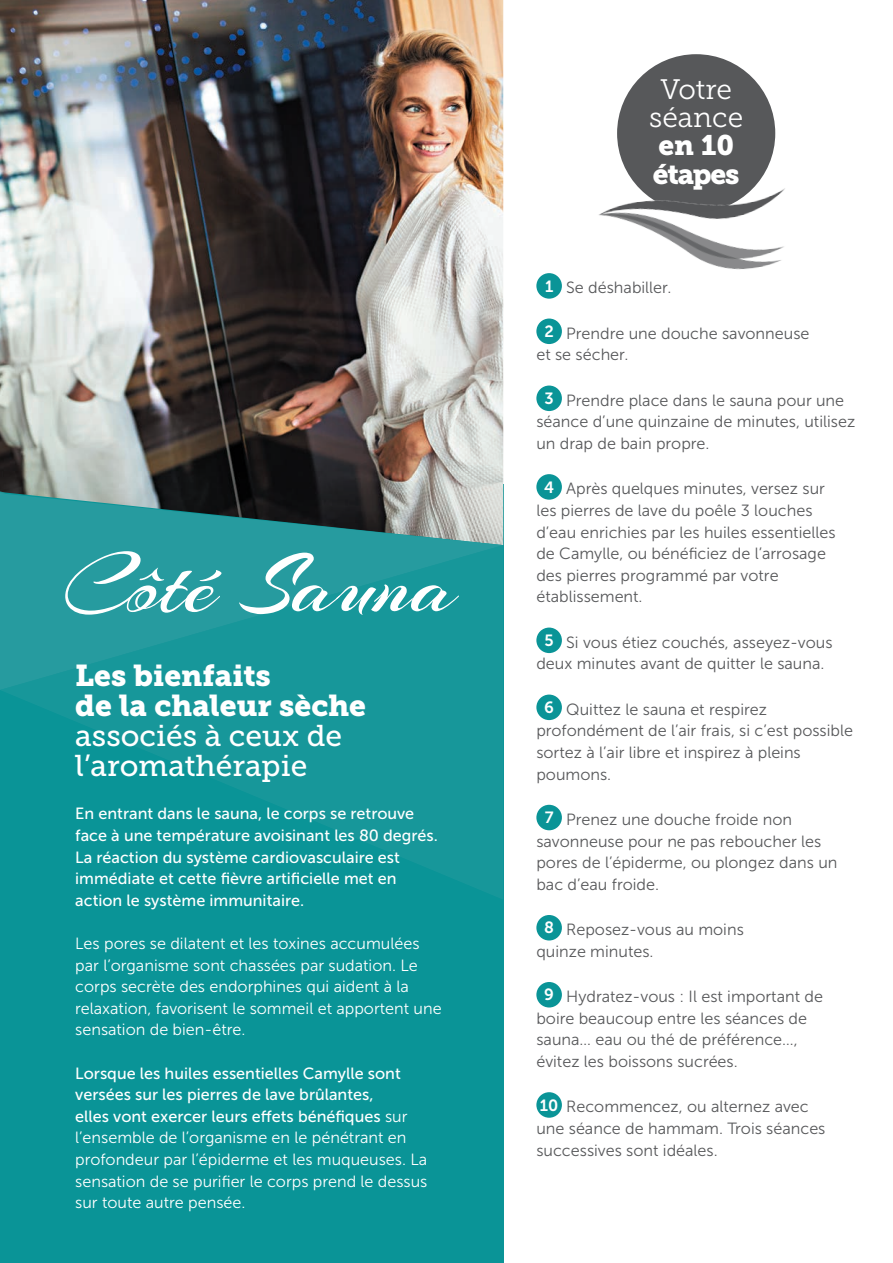
<style>
.page{position:relative;width:893px;height:1263px;background:#fff}
.page>*{position:absolute;margin:0;border:0;box-sizing:border-box;transform-origin:0 0}
.t1{font:89.25px "Arizonia";color:#fff}
.t2{font:30px/30px "Museo Slab 500";color:#fff}
.t3{font:30px "Museo Slab 900";color:#fff}
.t4{font:28.2px "Museo Slab 300";color:#fff}
.t5{font:28.2px "Museo Slab 900";letter-spacing:-.04em;color:#fff}
.t6{font:16.2px/21.6px "Museo Sans 300";color:#57585a}
.t7{font:16.2px/21.6px "Museo Sans 300";color:#fff}
.t8{font:16.2px/21.6px "Museo Sans 500";color:#fff}
.t9{font:16.2px "Museo Sans 700";color:#fff}
.s1{font-family:"Museo Slab 900"}
.s2{font-family:"Museo Sans 500"}
</style>
<div class="page">
<div style="left:0;top:485px;width:503px;height:778px;background:#0a9497"></div>
<div style="left:617px;top:54px;width:158px;height:158px;background:#57585a;border-radius:50%"></div>
<div style="left:536px;top:273px;width:26px;height:26px;background:#0a9497;border-radius:50%"></div>
<div style="left:536px;top:319px;width:26px;height:25px;background:#0a9497;border-radius:50%"></div>
<div style="left:536px;top:385px;width:26px;height:26px;background:#0a9497;border-radius:50%"></div>
<div style="left:536px;top:474px;width:26px;height:26px;background:#0a9497;border-radius:50%"></div>
<div style="left:536px;top:627px;width:26px;height:26px;background:#0a9497;border-radius:50%"></div>
<div style="left:536px;top:694px;width:26px;height:26px;background:#0a9497;border-radius:50%"></div>
<div style="left:536px;top:805px;width:26px;height:25px;background:#0a9497;border-radius:50%"></div>
<div style="left:536px;top:915px;width:26px;height:25px;background:#0a9497;border-radius:50%"></div>
<div style="left:536px;top:982px;width:26px;height:25px;background:#0a9497;border-radius:50%"></div>
<div style="left:536px;top:1092px;width:26px;height:26px;background:#0a9497;border-radius:50%"></div>
<img style="left:0;top:0;width:503px;height:493px">
<svg style="left:6px;top:493px;width:497px;height:52px;background:#468283"></svg>
<svg style="left:0;top:247px;width:6px;height:298px;background:#869e9c"></svg>
<svg style="left:0;top:545px;width:503px;height:354px;fill:#17979a"></svg>
<img style="left:599px;top:168px;width:186px;height:102px">
<p class="t1" style="left:63px;top:530px;width:393px">Côté Sauna</p>
<p class="t3" style="left:75px;top:658px;width:197px">Les bienfaits</p>
<p class="t2" style="left:75px;top:691px;width:292px"><span class="s1">de la chaleur sèche </span>associés à ceux de l’aromathérapie</p>
<p class="t8" style="left:75px;top:803px;width:364px">En entrant dans le sauna, le corps se retrouve face à une température avoisinant les 80 degrés.<br>La réaction du système cardiovasculaire est immédiate et cette fièvre artificielle met en action le système immunitaire.</p>
<p class="t7" style="left:75px;top:933px;width:368px">Les pores se dilatent et les toxines accumulées par l’organisme sont chassées par sudation. Le corps secrète des endorphines qui aident à la relaxation, favorisent le sommeil et apportent une sensation de bien-être.</p>
<p class="t7" style="left:75px;top:1062px;width:354px"><span class="s2">Lorsque les huiles essentielles Camylle sont versées sur les pierres de lave brûlantes,<br>elles vont exercer leurs effets bénéfiques</span> sur l’ensemble de l’organisme en le pénétrant en profondeur par l’épiderme et les muqueuses. La sensation de se purifier le corps prend le dessus sur toute autre pensée.</p>
<p class="t4" style="left:660px;top:74px;width:73px">Votre</p>
<p class="t4" style="left:649px;top:102px;width:96px">séance</p>
<p class="t5" style="left:658px;top:129px;width:77px">en 10</p>
<p class="t5" style="left:653px;top:157px;width:88px">étapes</p>
<p class="t9" style="left:545px;top:277px;width:10px">1</p>
<p class="t6" style="left:566px;top:277px;width:107px">Se déshabiller.</p>
<p class="t9" style="left:544px;top:322px;width:11px">2</p>
<p class="t6" style="left:566px;top:322px;width:245px">Prendre une douche savonneuse</p>
<p class="t6" style="left:536px;top:344px;width:94px">et se sécher.</p>
<p class="t9" style="left:544px;top:389px;width:11px">3</p>
<p class="t6" style="left:536px;top:389px;width:320px;text-indent:30px">Prendre place dans le sauna pour une séance d’une quinzaine de minutes, utilisez un drap de bain propre.</p>
<p class="t9" style="left:544px;top:478px;width:12px">4</p>
<p class="t6" style="left:536px;top:478px;width:301px;text-indent:30px">Après quelques minutes, versez sur les pierres de lave du poêle 3 louches d’eau enrichies par les huiles essentielles de Camylle, ou bénéficiez de l’arrosage des pierres programmé par votre établissement.</p>
<p class="t9" style="left:544px;top:631px;width:11px">5</p>
<p class="t6" style="left:536px;top:631px;width:298px;text-indent:30px">Si vous étiez couchés, asseyez-vous deux minutes avant de quitter le sauna.</p>
<p class="t9" style="left:544px;top:698px;width:11px">6</p>
<p class="t6" style="left:536px;top:698px;width:318px;text-indent:30px">Quittez le sauna et respirez profondément de l’air frais, si c’est possible sortez à l’air libre et inspirez à pleins poumons.</p>
<p class="t9" style="left:545px;top:809px;width:10px">7</p>
<p class="t6" style="left:536px;top:809px;width:303px;text-indent:30px">Prenez une douche froide non savonneuse pour ne pas reboucher les pores de l’épiderme, ou plongez dans un bac d’eau froide.</p>
<p class="t9" style="left:544px;top:919px;width:11px">8</p>
<p class="t6" style="left:566px;top:919px;width:179px">Reposez-vous au moins</p>
<p class="t6" style="left:536px;top:940px;width:119px">quinze minutes.</p>
<p class="t9" style="left:544px;top:986px;width:11px">9</p>
<p class="t6" style="left:536px;top:986px;width:288px;text-indent:30px">Hydratez-vous : Il est important de boire beaucoup entre les séances de sauna… eau ou thé de préférence…,</p>
<p class="t6" style="left:536px;top:1051px;width:203px">évitez les boissons sucrées.</p>
<p class="t9" style="left:540px;top:1096px;width:20px">10</p>
<p class="t6" style="left:536px;top:1096px;width:291px;text-indent:30px">Recommencez, ou alternez avec une séance de hammam. Trois séances successives sont idéales.</p>
</div>
